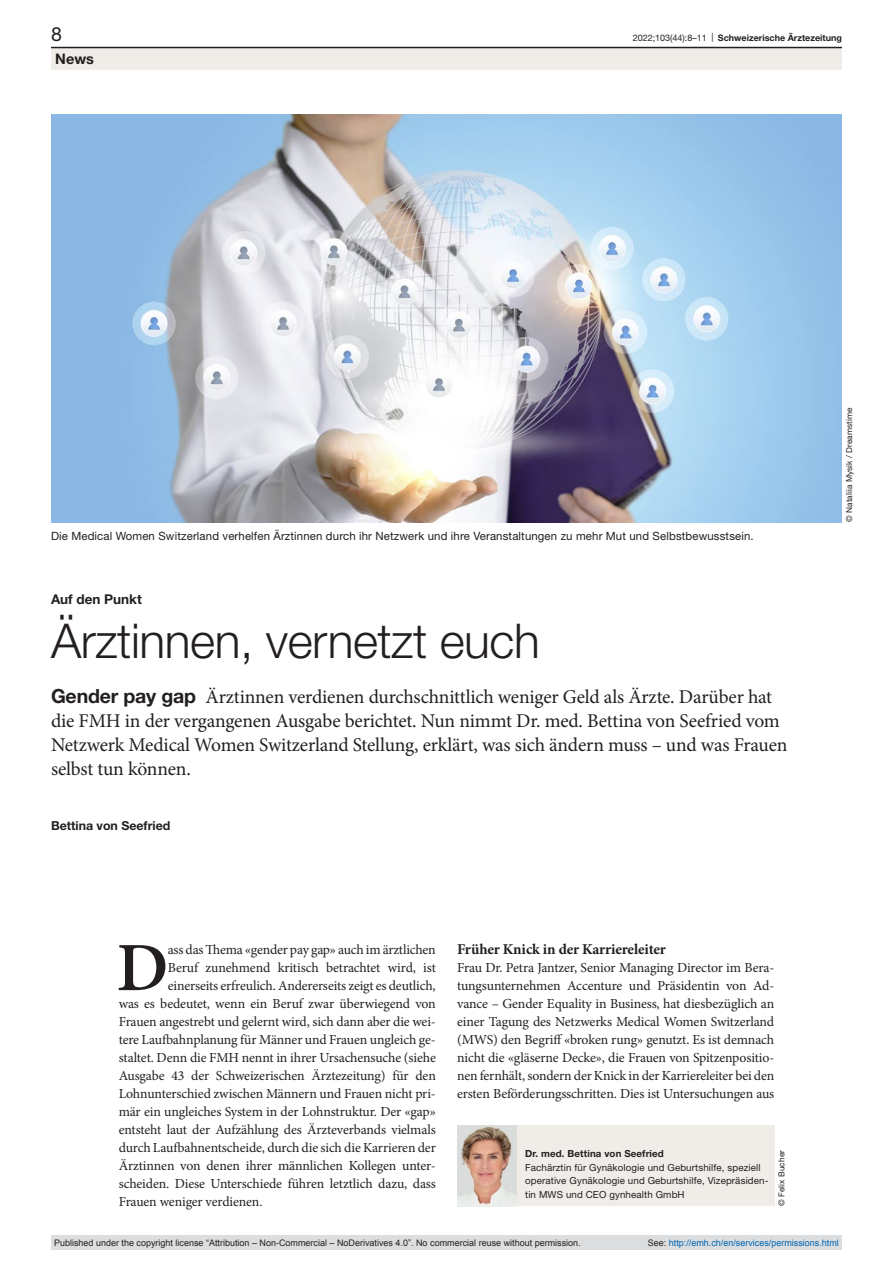
<style>
.page{position:relative;width:893px;height:1263px;background:#fff}
.page>*{position:absolute;margin:0;border:0;box-sizing:border-box;transform-origin:0 0}
.paragraph-initial{font:600 69.15px "Minion Pro";color:#231f20}
.article-title-L32{font:300 48px "Helvetica Neue LT Pro";letter-spacing:-.01em;color:#231f20}
.lead{font:19.5px/24px "Minion Pro";letter-spacing:-.01em;color:#231f20}
.t1{font:19.5px "Helvetica Neue LT Pro";color:#231f20}
.head2{font:700 15px "Minion Pro";letter-spacing:-.01em;color:#231f20}
.t2{font:700 14.55px "Helvetica Neue LT Pro";color:#231f20}
.paragraph-initial-2{font:13.8px "Minion Pro";letter-spacing:-.01em;color:#231f20}
.paragraph{font:13.8px/18px "Minion Pro";letter-spacing:-.015em;color:#231f20;text-align:justify}
.pre-heading{font:700 13.5px "Helvetica Neue LT Pro";color:#231f20}
.authors{font:700 12.3px "Helvetica Neue LT Pro";color:#231f20}
.figure-caption{font:11.4px "Helvetica Neue LT Pro";letter-spacing:.01em;color:#231f20}
.affiliations-small{font:9.75px/13.5px "Helvetica Neue LT Pro";letter-spacing:.01em;color:#231f20}
.authors-small{font:700 9.75px "Helvetica Neue LT Pro";letter-spacing:.01em;color:#231f20}
.t3{font:9px "Arial";color:#231f20}
.t4{font:9px "Arial";color:#0066b3}
.t5{font:700 9px "Helvetica Neue LT Pro";color:#231f20}
.credits{font:8.25px "Helvetica Neue LT Pro";letter-spacing:.01em;color:#231f20}
.s1{font-weight:400}
.s2{font-family:"Helvetica Neue LT Pro";font-weight:700}
.s3{color:#231f20}
</style>
<div class="page">
<img style="left:51px;top:115px;width:791px;height:407px">
<div style="left:457px;top:1125px;width:317px;height:81px;background:#f0ece7"></div>
<img style="left:457px;top:1125px;width:60px;height:80px">
<div style="left:51px;top:48px;width:791px;height:22px;background:#f0ece7"></div>
<hr style="left:51px;top:47px;width:791px;height:1px;background:#231f20">
<div style="left:51px;top:1235px;width:791px;height:15px;background:#dcdddf"></div>
<h3 class="t1" style="left:51px;top:22px;width:12px">8</h3>
<p class="t5" style="left:633px;top:32px;width:211px"><span class="s1">2022;103(44):8–11 |</span> Schweizerische Ärztezeitung</p>
<p class="t2" style="left:55px;top:49px;width:40px">News</p>
<p class="figure-caption" style="left:51px;top:529px;width:704px">Die Medical Women Switzerland verhelfen Ärztinnen durch ihr Netzwerk und ihre Veranstaltungen zu mehr Mut und Selbstbewusstsein.</p>
<p class="pre-heading" style="left:51px;top:590px;width:92px">Auf den Punkt</p>
<p class="article-title-L32" style="left:51px;top:612px;width:490px">Ärztinnen, vernetzt euch</p>
<p class="lead" style="left:51px;top:685px;width:738px"><span class="s2">Gender pay gap</span> Ärztinnen verdienen durchschnittlich weniger Geld als Ärzte. Darüber hat die FMH in der vergangenen Ausgabe berichtet. Nun nimmt Dr. med. Bettina von Seefried vom Netzwerk Medical Women Switzerland Stellung, erklärt, was sich ändern muss – und was Frauen selbst tun können.</p>
<p class="authors" style="left:51px;top:818px;width:121px">Bettina von Seefried</p>
<p class="paragraph-initial" style="left:116px;top:920px;width:53px">D</p>
<p class="paragraph-initial-2" style="left:168px;top:940px;width:269px">ass das Thema «gender pay gap» auch im ärztlichen</p>
<p class="paragraph-initial-2" style="left:168px;top:958px;width:270px">Beruf zunehmend kritisch betrachtet wird, ist</p>
<p class="paragraph-initial-2" style="left:168px;top:976px;width:269px">einerseits erfreulich. Andererseits zeigt es deutlich,</p>
<p class="paragraph-initial-2" style="left:119px;top:994px;width:319px">was es bedeutet, wenn ein Beruf zwar überwiegend von</p>
<p class="paragraph-initial-2" style="left:119px;top:1012px;width:319px">Frauen angestrebt und gelernt wird, sich dann aber die wei-</p>
<p class="paragraph-initial-2" style="left:119px;top:1030px;width:319px">tere Laufbahnplanung für Männer und Frauen ungleich ge-</p>
<p class="paragraph-initial-2" style="left:119px;top:1048px;width:319px">staltet. Denn die FMH nennt in ihrer Ursachensuche (siehe</p>
<p class="paragraph-initial-2" style="left:119px;top:1066px;width:319px">Ausgabe 43 der Schweizerischen Ärztezeitung) für den</p>
<p class="paragraph-initial-2" style="left:119px;top:1084px;width:319px">Lohnunterschied zwischen Männern und Frauen nicht pri-</p>
<p class="paragraph-initial-2" style="left:119px;top:1102px;width:319px">mär ein ungleiches System in der Lohnstruktur. Der «gap»</p>
<p class="paragraph-initial-2" style="left:119px;top:1120px;width:319px">entsteht laut der Aufzählung des Ärzteverbands vielmals</p>
<p class="paragraph-initial-2" style="left:119px;top:1138px;width:319px">durch Laufbahnentscheide, durch die sich die Karrieren der</p>
<p class="paragraph-initial-2" style="left:119px;top:1156px;width:319px">Ärztinnen von denen ihrer männlichen Kollegen unter-</p>
<p class="paragraph-initial-2" style="left:119px;top:1174px;width:319px">scheiden. Diese Unterschiede führen letztlich dazu, dass</p>
<p class="paragraph-initial-2" style="left:119px;top:1192px;width:145px">Frauen weniger verdienen.</p>
<p class="head2" style="left:457px;top:939px;width:210px">Früher Knick in der Karriereleiter</p>
<p class="paragraph" style="left:457px;top:959px;width:319px">Frau Dr. Petra Jantzer, Senior Managing Director im Bera&shy;tungsunternehmen Accenture und Präsidentin von Ad&shy;vance – Gender Equality in Business, hat diesbezüglich an einer Tagung des Netzwerks Medical Women Switzerland (MWS) den Begriff «broken rung» genutzt. Es ist demnach nicht die «gläserne Decke», die Frauen von Spitzenpositio&shy;nen fernhält, sondern der Knick in der Karriereleiter bei den ersten Beförderungsschritten. Dies ist Untersuchungen aus</p>
<p class="authors-small" style="left:525px;top:1147px;width:140px">Dr. med. Bettina von Seefried</p>
<p class="affiliations-small" style="left:525px;top:1160px;width:245px">Fachärztin für Gynäkologie und Geburtshilfe, speziell operative Gynäkologie und Geburtshilfe, Vizepräsiden&shy;tin MWS und CEO gynhealth GmbH</p>
<p class="credits" style="left:776px;top:1206px;width:58px;rotate:-90deg">© Felix Bucher</p>
<p class="credits" style="left:844px;top:522px;width:116px;rotate:-90deg">© Nataliia Mysik / Dreamstime</p>
<p class="t3" style="left:54px;top:1237px;width:528px">Published under the copyright license “Attribution – Non-Commercial – NoDerivatives 4.0”. No commercial reuse without permission.</p>
<p class="t4" style="left:648px;top:1237px;width:193px"><span class="s3">See:</span> http://emh.ch/en/services/permissions.html</p>
</div>
